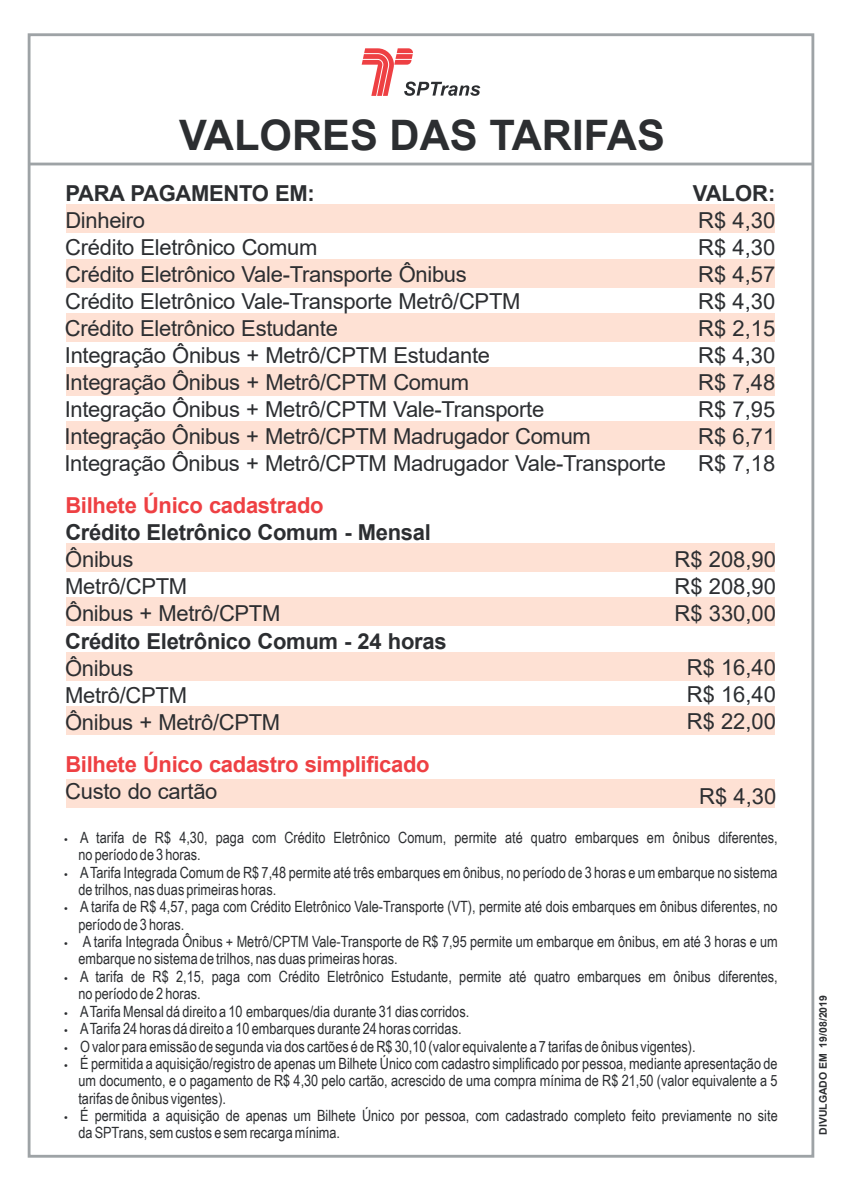
<style>
.page{position:relative;width:842px;height:1191px;background:#fff}
.page>*{position:absolute;margin:0;border:0;box-sizing:border-box;transform-origin:0 0}
.t1{font:700 42px "Arial";color:#2c2e31}
.t2{font:22px/27px "Arial";letter-spacing:-.015em;color:#2c2e31}
.t3{font:700 22px "Arial";letter-spacing:-.015em;color:#2c2e31}
.t4{font:700 22px "Arial";letter-spacing:-.015em;color:#ee4043}
.t5{font:15.5px/17.2px "Arial Narrow";color:#2c2e31}
.t6{font:700 10.5px "Arial";color:#2c2e31}
.s1{font-family:"Myriad Pro";font-size:13.2px}
</style>
<div class="page">
<div style="left:28px;top:33px;width:786px;height:1124px;background:#fff;border:3px solid #9ea3a6"></div>
<div style="left:67px;top:205px;width:708px;height:28px;background:#fee1d4"></div>
<div style="left:67px;top:259px;width:708px;height:28px;background:#fee1d4"></div>
<div style="left:67px;top:313px;width:708px;height:28px;background:#fee1d4"></div>
<div style="left:67px;top:367px;width:708px;height:29px;background:#fee1d4"></div>
<div style="left:67px;top:422px;width:708px;height:28px;background:#fee1d4"></div>
<div style="left:67px;top:543px;width:708px;height:29px;background:#fee1d4"></div>
<div style="left:67px;top:598px;width:708px;height:28px;background:#fee1d4"></div>
<div style="left:67px;top:652px;width:708px;height:28px;background:#fee1d4"></div>
<div style="left:67px;top:706px;width:708px;height:29px;background:#fee1d4"></div>
<div style="left:67px;top:779px;width:708px;height:28px;background:#fee1d4"></div>
<svg style="left:362px;top:48px;width:118px;height:48px"></svg>
<hr style="left:29px;top:163px;width:784px;height:2px;background:#9ea3a6">
<h1 class="t1" style="left:179px;top:106px;width:487px">VALORES DAS TARIFAS</h1>
<h2 class="t3" style="left:65px;top:177px;width:251px">PARA PAGAMENTO EM:</h2>
<p class="t2" style="left:64px;top:206px;width:603px">Dinheiro<br>Crédito Eletrônico Comum<br>Crédito Eletrônico Vale-Transporte Ônibus<br>Crédito Eletrônico Vale-Transporte Metrô/CPTM<br>Crédito Eletrônico Estudante<br>Integração Ônibus + Metrô/CPTM Estudante<br>Integração Ônibus + Metrô/CPTM Comum<br>Integração Ônibus + Metrô/CPTM Vale-Transporte<br>Integração Ônibus + Metrô/CPTM Madrugador Comum Integração Ônibus + Metrô/CPTM Madrugador Vale-Transporte</p>
<h2 class="t4" style="left:65px;top:490px;width:260px">Bilhete Único cadastrado</h2>
<h2 class="t3" style="left:65px;top:517px;width:367px">Crédito Eletrônico Comum - Mensal</h2>
<h2 class="t2" style="left:65px;top:546px;width:217px">Ônibus<br>Metrô/CPTM<br>Ônibus + Metrô/CPTM</h2>
<h2 class="t3" style="left:65px;top:625px;width:383px">Crédito Eletrônico Comum - 24 horas</h2>
<h2 class="t2" style="left:65px;top:654px;width:217px">Ônibus<br>Metrô/CPTM<br>Ônibus + Metrô/CPTM</h2>
<h2 class="t3" style="left:693px;top:177px;width:84px">VALOR:</h2>
<h2 class="t2" style="left:698px;top:206px;width:79px;text-align:justify">R$ 4,30<br>R$ 4,30<br>R$ 4,57<br>R$ 4,30<br>R$ 2,15<br>R$ 4,30<br>R$ 7,48<br>R$ 7,95<br>R$ 6,71<br>R$ 7,18</h2>
<h2 class="t2" style="left:674px;top:545px;width:103px;text-align:justify">R$ 208,90<br>R$ 208,90<br>R$ 330,00</h2>
<h2 class="t2" style="left:687px;top:653px;width:91px;text-align:justify">R$ 16,40<br>R$ 16,40<br>R$ 22,00</h2>
<h2 class="t4" style="left:65px;top:749px;width:366px">Bilhete Único cadastro simplificado</h2>
<h2 class="t2" style="left:65px;top:778px;width:154px">Custo do cartão</h2>
<h2 class="t2" style="left:699px;top:782px;width:79px">R$ 4,30</h2>
<p class="t5" style="left:78px;top:828px;width:701px;text-indent:-14px"><span class="s1">•</span> A tarifa de R$ 4,30, paga com Crédito Eletrônico Comum, permite até quatro embarques em ônibus diferentes, no período de 3 horas.</p>
<p class="t5" style="left:78px;top:863px;width:701px;text-indent:-14px"><span class="s1">•</span> ATarifa Integrada Comum de R$ 7,48 permite até três embarques em ônibus, no período de 3 horas e um embarque no sistema de trilhos, nas duas primeiras horas.</p>
<p class="t5" style="left:78px;top:897px;width:701px;text-indent:-14px"><span class="s1">•</span> A tarifa de R$ 4,57, paga com Crédito Eletrônico Vale-Transporte (VT), permite até dois embarques em ônibus diferentes, no período de 3 horas.</p>
<p class="t5" style="left:78px;top:932px;width:701px;text-indent:-14px"><span class="s1">•</span> A tarifa Integrada Ônibus + Metrô/CPTM Vale-Transporte de R$ 7,95 permite um embarque em ônibus, em até 3 horas e um embarque no sistema de trilhos, nas duas primeiras horas.</p>
<p class="t5" style="left:78px;top:967px;width:701px;text-indent:-14px"><span class="s1">•</span> A tarifa de R$ 2,15, paga com Crédito Eletrônico Estudante, permite até quatro embarques em ônibus diferentes, no período de 2 horas.</p>
<p class="t5" style="left:64px;top:1002px;width:407px"><span class="s1">•</span> ATarifa Mensal dá direito a 10 embarques/dia durante 31 dias corridos.</p>
<p class="t5" style="left:64px;top:1019px;width:399px"><span class="s1">•</span> ATarifa 24 horas dá direito a 10 embarques durante 24 horas corridas.</p>
<p class="t5" style="left:64px;top:1037px;width:633px"><span class="s1">•</span> O valor para emissão de segunda via dos cartões é de R$ 30,10 (valor equivalente a 7 tarifas de ônibus vigentes).</p>
<p class="t5" style="left:78px;top:1054px;width:701px;text-align:justify;text-indent:-14px"><span class="s1">•</span> É permitida a aquisição/registro de apenas um Bilhete Único com cadastro simplificado por pessoa, mediante apresentação de um documento, e o pagamento de R$ 4,30 pelo cartão, acrescido de uma compra mínima de R$ 21,50 (valor equivalente a 5 tarifas de ônibus vigentes).</p>
<p class="t5" style="left:78px;top:1106px;width:701px;text-indent:-14px"><span class="s1">•</span> É permitida a aquisição de apenas um Bilhete Único por pessoa, com cadastrado completo feito previamente no site da SPTrans, sem custos e sem recarga mínima.</p>
<p class="t6" style="left:816px;top:1135px;width:141px;rotate:-90deg">DIVULGADO EM 19/08/2019</p>
</div>
